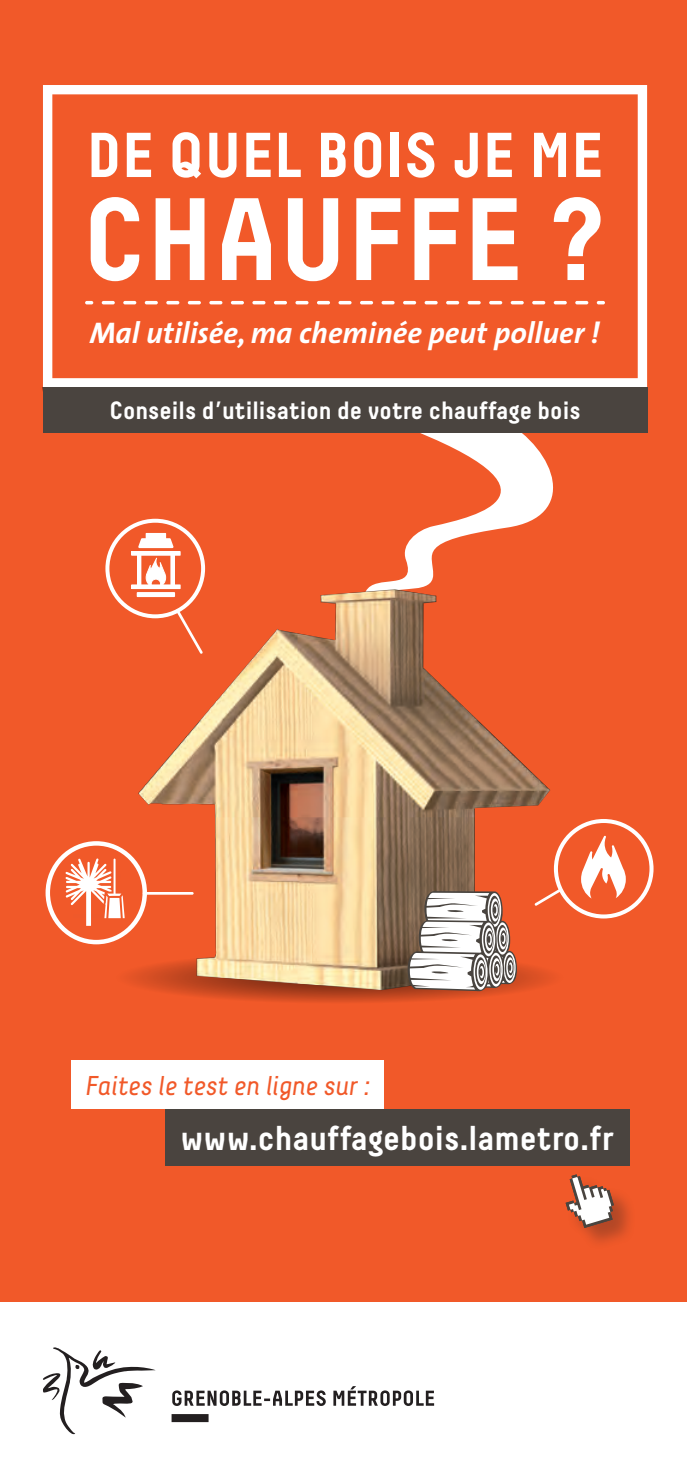
<style>
.page{position:relative;width:687px;height:1484px;background:#fff}
.page>*{position:absolute;margin:0;border:0;box-sizing:border-box;transform-origin:0 0}
.t1{font:700 116.75px "Decima";color:#fff}
.t2{font:700 63.25px "Decima";color:#fff}
.Astuces{font:700 34.5px "Decima";color:#fff}
.t3{font:italic 700 30px "The Sans";color:#fff}
.Astuces-2{font:italic 27.25px "Decima";color:#f15929}
.Astuces-3{font:700 25px "Decima";color:#fff}
</style>
<div class="page">
<div style="left:0;top:0;width:686px;height:1302px;background:#f15929"></div>
<svg style="left:43px;top:85px;width:603px;height:119px"></svg>
<img style="left:42px;top:204px;width:612px;height:962px">
<svg style="left:105px;top:519px;width:100px;height:135px"></svg>
<div style="left:137px;top:592px;width:38px;height:5px;background:#fff"></div>
<svg style="left:46px;top:819px;width:607px;height:193px"></svg>
<div style="left:71px;top:1060px;width:312px;height:49px;background:#fff"></div>
<div style="left:165px;top:1109px;width:464px;height:56px;background:#4a443f"></div>
<div style="left:566px;top:1175px;width:71px;height:75px;background:#231f20;opacity:.3"></div>
<svg style="left:565px;top:1174px;width:48px;height:54px"></svg>
<div style="left:43px;top:387px;width:603px;height:46px;background:#4a443f"></div>
<svg style="left:43px;top:1347px;width:391px;height:87px"></svg>
<h2 class="t2" style="left:86px;top:117px;width:518px">DE QUEL BOIS JE ME</h2>
<h1 class="t1" style="left:82px;top:170px;width:526px">CHAUFFE ?</h1>
<p class="t3" style="left:90px;top:308px;width:511px">Mal utilisée, ma cheminée peut polluer !</p>
<p class="Astuces-3" style="left:109px;top:395px;width:472px">Conseils d’utilisation de votre chauffage bois</p>
<p class="Astuces-2" style="left:85px;top:1070px;width:285px">Faites le test en ligne sur :</p>
<p class="Astuces" style="left:180px;top:1117px;width:434px">www.chauffagebois.lametro.fr</p>
</div>
